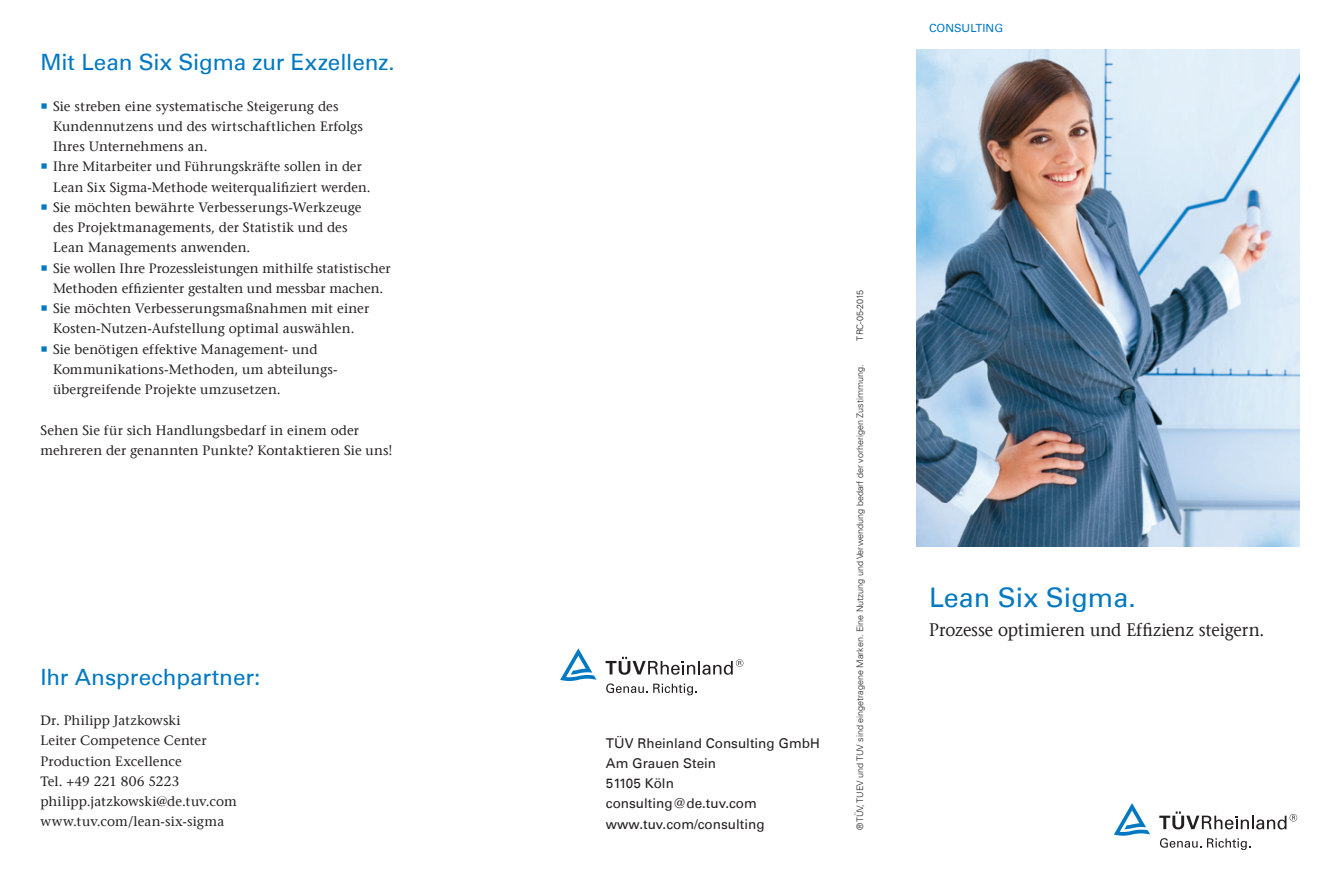
<style>
.page{position:relative;width:1331px;height:893px;background:#fff}
.page>*{position:absolute;margin:0;border:0;box-sizing:border-box;transform-origin:0 0}
.t1{font:27px "Univers 55 Roman";color:#0079c2}
.Headline{font:22.5px "Univers 55 Roman";letter-spacing:-.005em;color:#0079c2}
.t2{font:18px "Stone Serif";letter-spacing:-.005em;color:#231f20;scale:.94 1}
.Fließtext{font:13.5px/20.2px "Stone Serif";letter-spacing:.005em;color:#231f20}
.t3{font:13.5px "Univers LT";color:#231f20}
.t4{font:11.25px "Univers 55 Roman";color:#0079c2}
.t5{font:300 9px "Univers LT";color:#231f20}
.s1{color:#0079c2}
</style>
<div class="page">
<img style="left:916px;top:50px;width:383px;height:496px">
<svg style="left:606px;top:683px;width:41px;height:10px"></svg>
<svg style="left:653px;top:684px;width:43px;height:11px"></svg>
<svg style="left:605px;top:657px;width:138px;height:18px"></svg>
<svg style="left:560px;top:648px;width:36px;height:33px"></svg>
<svg style="left:1160px;top:838px;width:41px;height:10px"></svg>
<svg style="left:1207px;top:838px;width:43px;height:12px"></svg>
<svg style="left:1159px;top:811px;width:138px;height:18px"></svg>
<svg style="left:1114px;top:803px;width:36px;height:33px"></svg>
<p class="Headline" style="left:40px;top:49px;width:356px">Mit Lean Six Sigma zur Exzellenz.</p>
<p class="Fließtext" style="left:53px;top:96px;width:311px;text-indent:-13px"><span class="s1">○</span> Sie streben eine systematische Steigerung des<br>Kundennutzens und des wirtschaftlichen Erfolgs<br>Ihres Unternehmens an.</p>
<p class="Fließtext" style="left:53px;top:157px;width:319px;text-indent:-13px"><span class="s1">○</span> Ihre Mitarbeiter und Führungskräfte sollen in der<br>Lean Six Sigma-Methode weiterqualifiziert werden.</p>
<p class="Fließtext" style="left:53px;top:197px;width:310px;text-indent:-13px"><span class="s1">○</span> Sie möchten bewährte Verbesserungs-Werkzeuge des Projektmanagements, der Statistik und des<br>Lean Managements anwenden.</p>
<p class="Fließtext" style="left:40px;top:258px;width:352px;text-align:center"><span class="s1">○</span> Sie wollen Ihre Prozessleistungen mithilfe statistischer<br>Methoden effizienter gestalten und messbar machen.</p>
<p class="Fließtext" style="left:40px;top:298px;width:330px;text-align:center"><span class="s1">○</span> Sie möchten Verbesserungsmaßnahmen mit einer<br>Kosten-Nutzen-Aufstellung optimal auswählen.</p>
<p class="Fließtext" style="left:53px;top:339px;width:286px;text-indent:-13px"><span class="s1">○</span> Sie benötigen effektive Management- und<br>Kommunikations-Methoden, um abteilungs&shy;übergreifende Projekte umzusetzen.</p>
<p class="Fließtext" style="left:40px;top:420px;width:354px">Sehen Sie für sich Handlungsbedarf in einem oder mehreren der genannten Punkte? Kontaktieren Sie uns!</p>
<p class="Headline" style="left:40px;top:663px;width:222px">Ihr Ansprechpartner:</p>
<p class="Fließtext" style="left:40px;top:710px;width:142px">Dr. Philipp Jatzkowski</p>
<p class="Fließtext" style="left:40px;top:730px;width:168px">Leiter Competence Center<br>Production Excellence</p>
<p class="Fließtext" style="left:40px;top:771px;width:141px">Tel. +49 221 806 5223</p>
<p class="Fließtext" style="left:40px;top:791px;width:198px">philipp.jatzkowski@de.tuv.com www.tuv.com/lean-six-sigma</p>
<p class="t4" style="left:929px;top:21px;width:75px">CONSULTING</p>
<p class="t3" style="left:606px;top:735px;width:215px">TÜV Rheinland Consulting GmbH</p>
<p class="t3" style="left:606px;top:755px;width:112px">Am Grauen Stein</p>
<p class="t3" style="left:606px;top:775px;width:69px">51105 Köln</p>
<p class="t3" style="left:606px;top:795px;width:152px">consulting@de.tuv.com</p>
<p class="t3" style="left:606px;top:816px;width:160px">www.tuv.com/consulting</p>
<p class="t5" style="left:855px;top:340px;width:52px;rotate:-90deg">TRC-05-2015</p>
<p class="t5" style="left:855px;top:829px;width:466px;rotate:-90deg">®TÜV, TUEV und TUV sind eingetragene Marken. Eine Nutzung und Verwendung bedarf der vorherigen Zustimmung.</p>
<p class="t1" style="left:929px;top:581px;width:208px">Lean Six Sigma.</p>
<p class="t2" style="left:929px;top:619px;width:358px">Prozesse optimieren und Effizienz steigern.</p>
</div>
